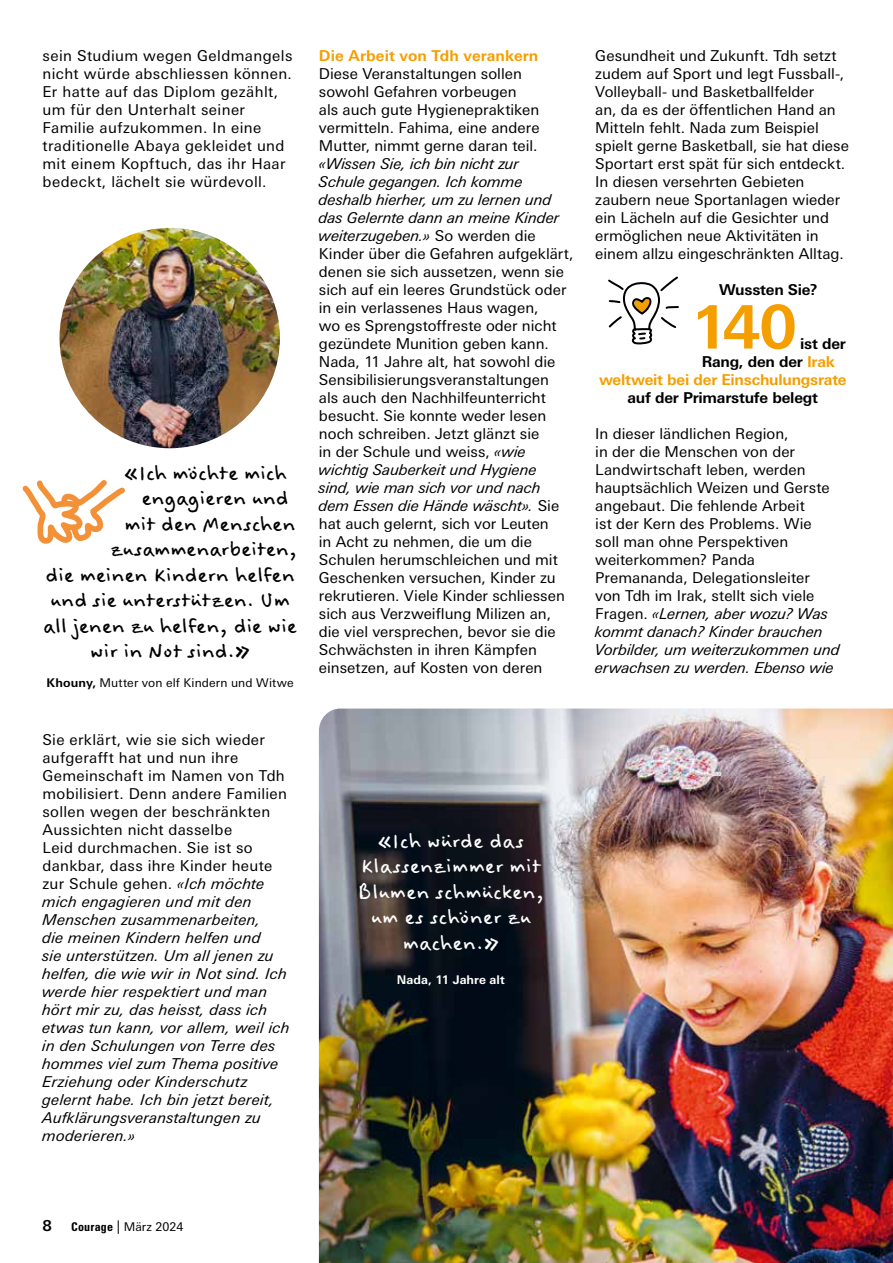
<style>
.page{position:relative;width:893px;height:1263px;background:#fff}
.page>*{position:absolute;margin:0;border:0;box-sizing:border-box;transform-origin:0 0}
.t1{font:700 60px "Univers Next Pro";color:#f59e00}
.t2{font:25.5px "Felt Tip Woman";letter-spacing:-.015em;color:#000}
.t3{font:25.5px/25.5px "Felt Tip Woman";color:#fff;text-align:center}
.t4{font:15px/18px "Univers Next Pro";letter-spacing:.005em;color:#000}
.t5{font:italic 15px/18px "Univers Next Pro";letter-spacing:.02em;color:#000}
.t6{font:15px/18px "Univers Next Pro";letter-spacing:.025em;color:#000}
.t7{font:700 15px "Univers Next Pro";letter-spacing:-.015em;color:#000}
.t8{font:700 15px "Univers Next Pro";letter-spacing:-.015em;color:#f59e00}
.t9{font:700 15px "Univers Next Pro";letter-spacing:.005em;color:#f59e00}
.t10{font:12px "Univers Next Pro";letter-spacing:.01em;color:#000}
.t11{font:700 12px "Univers Next Pro";color:#fff}
.s1{font-weight:700}
.s2{font-style:normal}
.s3{font-style:italic}
.s4{color:#f59e00}
.s5{font-family:"Univers LT Std";font-weight:700;font-stretch:condensed}
.s6{font-size:13.5px}
</style>
<div class="page">
<img style="left:319px;top:709px;width:574px;height:554px">
<img style="left:60px;top:228px;width:220px;height:220px;border-radius:110px">
<svg style="left:608px;top:276px;width:71px;height:69px"></svg>
<svg style="left:22px;top:480px;width:103px;height:64px"></svg>
<p class="t6" style="left:43px;top:46px;width:251px">sein Studium wegen Geldmangels nicht würde abschliessen können.<br>Er hatte auf das Diplom gezählt, um für den Unterhalt seiner<br>Familie aufzukommen. In eine traditionelle Abaya gekleidet und mit einem Kopftuch, das ihr Haar bedeckt, lächelt sie würdevoll.</p>
<h2 class="t2" style="left:124px;top:459px;width:164px">«Ich möchte mich</h2>
<h2 class="t2" style="left:141px;top:484px;width:149px">engagieren und</h2>
<h2 class="t2" style="left:124px;top:510px;width:173px">mit den Menschen</h2>
<h2 class="t2" style="left:110px;top:535px;width:189px">zusammenarbeiten,</h2>
<h2 class="t2" style="left:45px;top:561px;width:251px">die meinen Kindern helfen</h2>
<h2 class="t2" style="left:50px;top:586px;width:241px">und sie unterstützen. Um</h2>
<h2 class="t2" style="left:43px;top:612px;width:256px">all jenen zu helfen, die wie</h2>
<h2 class="t2" style="left:90px;top:637px;width:162px">wir in Not sind.»</h2>
<p class="t10" style="left:47px;top:675px;width:249px"><span class="s1">Khouny,</span> Mutter von elf Kindern und Witwe</p>
<p class="t5" style="left:43px;top:730px;width:249px"><span class="s2">Sie erklärt, wie sie sich wieder aufgerafft hat und nun ihre<br>Gemeinschaft im Namen von Tdh mobilisiert. Denn andere Familien sollen wegen der beschränkten<br>Aussichten nicht dasselbe<br>Leid durchmachen. Sie ist so dankbar, dass ihre Kinder heute zur Schule gehen.</span> «Ich möchte mich engagieren und mit den<br>Menschen zusammenarbeiten,<br>die meinen Kindern helfen und<br>sie unterstützen. Um all jenen zu helfen, die wie wir in Not sind. Ich werde hier respektiert und man hört mir zu, das heisst, dass ich etwas tun kann, vor allem, weil ich in den Schulungen von Terre des hommes viel zum Thema positive<br>Erziehung oder Kinderschutz gelernt habe. Ich bin jetzt bereit,<br>Aufklärungsveranstaltungen zu moderieren.»</p>
<p class="t9" style="left:319px;top:46px;width:221px">Die Arbeit von Tdh verankern</p>
<p class="t4" style="left:319px;top:64px;width:222px">Diese Veranstaltungen sollen sowohl Gefahren vorbeugen als auch gute Hygienepraktiken vermitteln. Fahima, eine andere<br>Mutter, nimmt gerne daran teil.</p>
<p class="t4" style="left:319px;top:154px;width:256px"><span class="s3">«Wissen Sie, ich bin nicht zur<br>Schule gegangen. Ich komme deshalb hierher, um zu lernen und das Gelernte dann an meine Kinder weiterzugeben.»</span> So werden die<br>Kinder über die Gefahren aufgeklärt, denen sie sich aussetzen, wenn sie sich auf ein leeres Grundstück oder in ein verlassenes Haus wagen,<br>wo es Sprengstoffreste oder nicht gezündete Munition geben kann.<br>Nada, 11 Jahre alt, hat sowohl die<br>Sensibilisierungsveranstaltungen<br>als auch den Nachhilfeunterricht besucht. Sie konnte weder lesen noch schreiben. Jetzt glänzt sie<br>in der Schule und weiss, <span class="s3">«wie wichtig Sauberkeit und Hygiene<br>sind, wie man sich vor und nach dem Essen die Hände wäscht».</span> Sie hat auch gelernt, sich vor Leuten<br>in Acht zu nehmen, die um die<br>Schulen herumschleichen und mit<br>Geschenken versuchen, Kinder zu rekrutieren. Viele Kinder schliessen sich aus Verzweiflung Milizen an, die viel versprechen, bevor sie die<br>Schwächsten in ihren Kämpfen einsetzen, auf Kosten von deren</p>
<h2 class="t3" style="left:357px;top:829px;width:189px">«Ich würde das<br>Klassenzimmer mit<br>Blumen schmücken, um es schöner zu machen.»</h2>
<p class="t11" style="left:397px;top:973px;width:109px">Nada, 11 Jahre alt</p>
<p class="t4" style="left:595px;top:46px;width:255px">Gesundheit und Zukunft. Tdh setzt zudem auf Sport und legt Fussball-, Volleyball- und Basketballfelder<br>an, da es der öffentlichen Hand an Mitteln fehlt. Nada zum Beispiel spielt gerne Basketball, sie hat diese Sportart erst spät für sich entdeckt.<br>In diesen versehrten Gebieten zaubern neue Sportanlagen wieder ein Lächeln auf die Gesichter und ermöglichen neue Aktivitäten in einem allzu eingeschränkten Alltag.</p>
<p class="t7" style="left:719px;top:280px;width:100px">Wussten Sie?</p>
<h1 class="t1" style="left:691px;top:291px;width:108px">140</h1>
<p class="t7" style="left:800px;top:334px;width:47px">ist der</p>
<p class="t7" style="left:702px;top:352px;width:135px">Rang, den der <span class="s4">Irak</span></p>
<p class="t8" style="left:599px;top:370px;width:249px">weltweit bei der Einschulungsrate</p>
<p class="t7" style="left:628px;top:388px;width:192px">auf der Primarstufe belegt</p>
<p class="t4" style="left:595px;top:424px;width:246px">In dieser ländlichen Region,<br>in der die Menschen von der<br>Landwirtschaft leben, werden hauptsächlich Weizen und Gerste angebaut. Die fehlende Arbeit<br>ist der Kern des Problems. Wie<br>soll man ohne Perspektiven weiterkommen? Panda<br>Premananda, Delegationsleiter<br>von Tdh im Irak, stellt sich viele<br>Fragen. <span class="s3">«Lernen, aber wozu? Was kommt danach? Kinder brauchen<br>Vorbilder, um weiterzukommen und erwachsen zu werden. Ebenso wie</span></p>
<p class="t7" style="left:43px;top:1216px;width:11px">8</p>
<p class="t10" style="left:71px;top:1219px;width:114px"><span class="s5">Courage</span> <span class="s6">|</span> März 2024</p>
</div>
